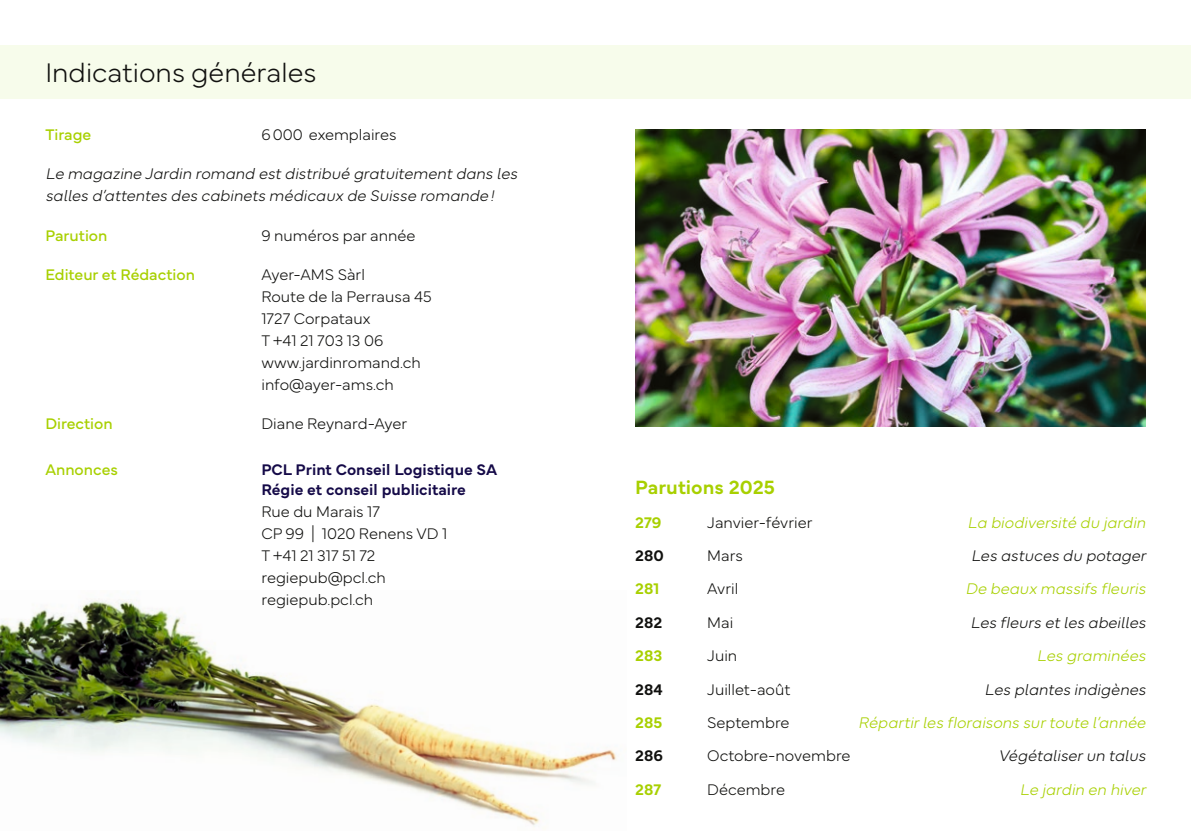
<style>
.page{position:relative;width:1191px;height:840px;background:#fff}
.page>*{position:absolute;margin:0;border:0;box-sizing:border-box;transform-origin:0 0}
.t1{font:100 28px "Mundial";color:#11110f}
.t2{font:600 20px "Mundial";color:#a8d000}
.t3{font:100 16px/22px "Mundial";color:#11110f}
.t4{font:italic 100 16px/22px "Mundial";color:#11110f}
.t5{font:italic 100 16px "Mundial";color:#a8d000}
.t6{font:600 16px/20px "Mundial";color:#150a48}
.t7{font:16px "Mundial";color:#a8d000}
.t8{font:600 16px "Mundial";color:#a8d000}
.t9{font:600 16px "Mundial";color:#11110f}
</style>
<div class="page">
<img style="left:0;top:599px;width:617px;height:227px">
<img style="left:635px;top:129px;width:510px;height:297px">
<div style="left:0;top:45px;width:1191px;height:54px;background:#f7fceb"></div>
<h1 class="t1" style="left:45px;top:51px;width:273px">Indications générales</h1>
<p class="t7" style="left:45px;top:122px;width:47px">Tirage</p>
<p class="t3" style="left:261px;top:122px;width:137px">6000 exemplaires</p>
<p class="t4" style="left:45px;top:161px;width:473px">Le magazine Jardin romand est distribué gratuitement dans les salles d’attentes des cabinets médicaux de Suisse romande!</p>
<p class="t7" style="left:45px;top:222px;width:64px">Parution</p>
<p class="t3" style="left:261px;top:222px;width:156px">9 numéros par année</p>
<p class="t7" style="left:45px;top:261px;width:151px">Editeur et Rédaction</p>
<p class="t3" style="left:261px;top:261px;width:172px">Ayer-AMS Sàrl<br>Route de la Perrausa 45<br>1727 Corpataux<br>T +41 21 703 13 06 www.jardinromand.ch info@ayer-ams.ch</p>
<p class="t7" style="left:45px;top:410px;width:69px">Direction</p>
<p class="t3" style="left:261px;top:410px;width:147px">Diane Reynard-Ayer</p>
<p class="t7" style="left:45px;top:456px;width:74px">Annonces</p>
<p class="t6" style="left:261px;top:457px;width:237px">PCL Print Conseil Logistique SA<br>Régie et conseil publicitaire</p>
<p class="t3" style="left:261px;top:498px;width:187px">Rue du Marais 17<br>CP 99 | 1020 Renens VD 1<br>T +41 21 317 51 72 regiepub@pcl.ch regiepub.pcl.ch</p>
<p class="t2" style="left:635px;top:471px;width:141px">Parutions 2025</p>
<p class="t8" style="left:635px;top:509px;width:28px">279</p>
<p class="t3" style="left:707px;top:509px;width:107px">Janvier-février</p>
<p class="t5" style="left:967px;top:509px;width:179px">La biodiversité du jardin</p>
<p class="t9" style="left:635px;top:542px;width:30px">280</p>
<p class="t3" style="left:707px;top:542px;width:37px">Mars</p>
<p class="t4" style="left:971px;top:542px;width:176px">Les astuces du potager</p>
<p class="t8" style="left:635px;top:576px;width:26px">281</p>
<p class="t3" style="left:707px;top:576px;width:33px">Avril</p>
<p class="t5" style="left:965px;top:576px;width:181px">De beaux massifs fleuris</p>
<p class="t9" style="left:635px;top:609px;width:28px">282</p>
<p class="t3" style="left:707px;top:609px;width:28px">Mai</p>
<p class="t4" style="left:970px;top:609px;width:177px">Les fleurs et les abeilles</p>
<p class="t8" style="left:635px;top:643px;width:29px">283</p>
<p class="t3" style="left:707px;top:642px;width:32px">Juin</p>
<p class="t5" style="left:1036px;top:643px;width:110px">Les graminées</p>
<p class="t9" style="left:635px;top:676px;width:29px">284</p>
<p class="t3" style="left:707px;top:676px;width:85px">Juillet-août</p>
<p class="t4" style="left:984px;top:676px;width:162px">Les plantes indigènes</p>
<p class="t8" style="left:635px;top:709px;width:28px">285</p>
<p class="t3" style="left:707px;top:709px;width:84px">Septembre</p>
<p class="t5" style="left:858px;top:709px;width:289px">Répartir les floraisons sur toute l’année</p>
<p class="t9" style="left:635px;top:743px;width:29px">286</p>
<p class="t3" style="left:707px;top:743px;width:145px">Octobre-novembre</p>
<p class="t4" style="left:998px;top:743px;width:149px">Végétaliser un talus</p>
<p class="t8" style="left:635px;top:776px;width:27px">287</p>
<p class="t3" style="left:707px;top:776px;width:79px">Décembre</p>
<p class="t5" style="left:1019px;top:776px;width:128px">Le jardin en hiver</p>
</div>
